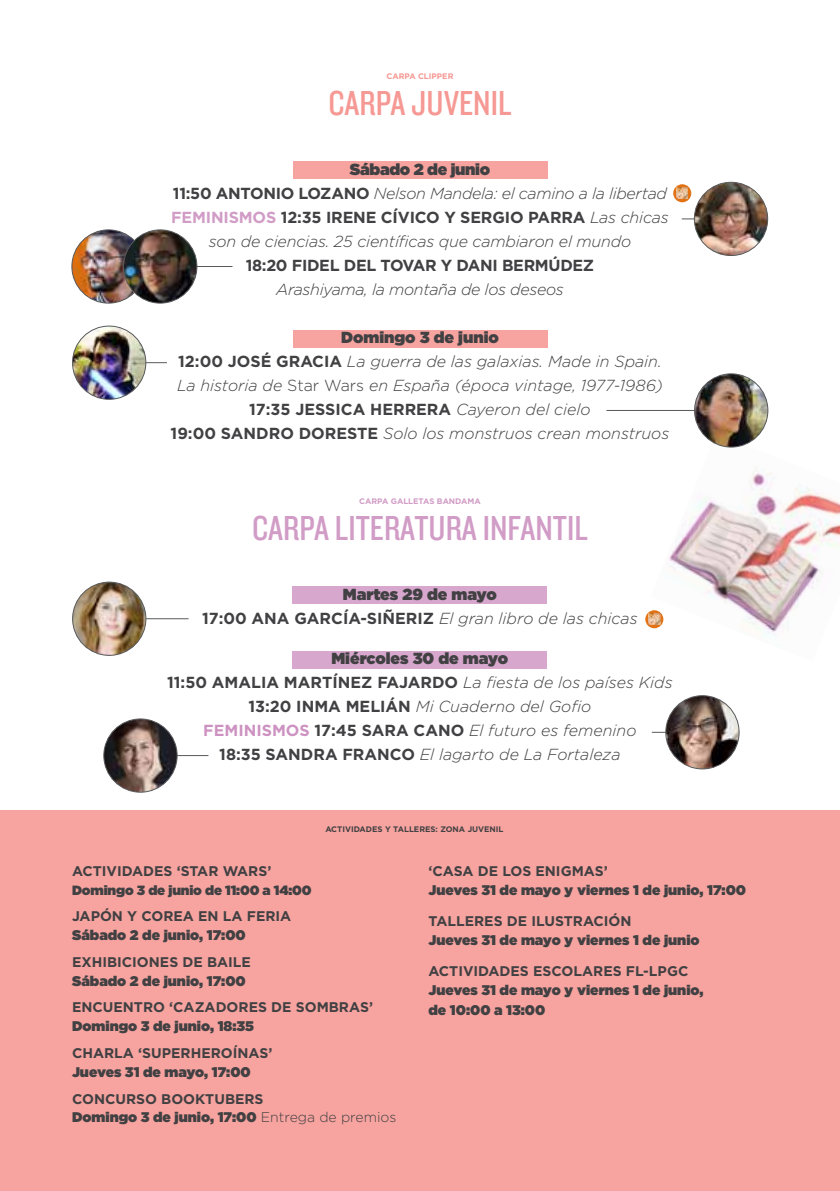
<style>
.page{position:relative;width:840px;height:1191px;background:#fff}
.page>*{position:absolute;margin:0;border:0;box-sizing:border-box;transform-origin:0 0}
.t1{font:36px "Knockout HTF29 Junior Liteweight";color:#d19cc6}
.t2{font:36px "Knockout HTF29 Junior Liteweight";color:#f69893}
.t3{font:italic 300 16px/24px "Gotham HTF";color:#414042;text-align:center}
.t4{font:700 16px/24px "Gotham HTF";color:#414042;text-align:center}
.t5{font:700 16px "Gotham HTF";letter-spacing:-.02em;color:#414042}
.t6{font:italic 300 16px "Gotham HTF";letter-spacing:-.02em;color:#414042}
.t7{font:900 14px/18.6px "Gotham HTF";color:#414042}
.t8{font:700 14px "Gotham HTF";color:#414042}
.t9{font:900 13.4px "Gotham HTF";letter-spacing:-.01em;color:#414042}
.t10{font:700 8px "Gotham HTF";color:#414042}
.t11{font:700 8px "Gotham HTF";color:#d19cc6}
.t12{font:700 8px "Gotham HTF";color:#f69893}
.s1{font-weight:900;font-style:normal}
.s2{font-weight:700;font-style:normal}
.s3{font-weight:700;font-style:normal;color:#d19cc6}
.s4{font-style:normal}
.s5{font-weight:900}
.s6{font-weight:300;font-style:italic}
.s7{font-weight:700;font-style:normal;color:#cd92c1}
.s8{font-weight:700}
.s9{font-weight:300}
</style>
<div class="page">
<img style="left:650px;top:433px;width:189px;height:200px">
<div style="left:292px;top:162px;width:255px;height:17px;background:#f7a4a0"></div>
<div style="left:292px;top:330px;width:255px;height:17px;background:#f7a4a0"></div>
<div style="left:292px;top:587px;width:255px;height:17px;background:#d7a7cd"></div>
<div style="left:292px;top:651px;width:255px;height:17px;background:#d7a7cd"></div>
<div style="left:0;top:810px;width:839px;height:381px;background:#f7a4a0"></div>
<img style="left:72px;top:230px;width:73px;height:73px;border-radius:37px">
<svg style="left:146px;top:362px;width:21px;height:1px"></svg>
<img style="left:72px;top:326px;width:74px;height:73px;border-radius:37px">
<div style="left:72px;top:326px;width:74px;height:73px;border:1px solid #58595b;border-radius:50%"></div>
<svg style="left:681px;top:218px;width:12px;height:1px"></svg>
<img style="left:694px;top:182px;width:73px;height:73px;border-radius:37px">
<div style="left:693px;top:182px;width:74px;height:74px;border:1px solid #58595b;border-radius:50%"></div>
<hr style="left:606px;top:410px;width:100px;height:1px;background:#58595b">
<img style="left:694px;top:374px;width:73px;height:73px;border-radius:37px">
<div style="left:694px;top:373px;width:73px;height:74px;border:1px solid #58595b;border-radius:50%"></div>
<hr style="left:178px;top:266px;width:54px;height:1px;background:#58595b">
<img style="left:123px;top:230px;width:74px;height:73px;border-radius:37px">
<div style="left:123px;top:230px;width:74px;height:73px;border:1px solid #58595b;border-radius:50%"></div>
<hr style="left:839px;top:810px;width:1px;height:381px;background:#cd92c1">
<hr style="left:651px;top:732px;width:52px;height:1px;background:#58595b">
<img style="left:665px;top:695px;width:73px;height:74px;border-radius:37px">
<div style="left:665px;top:695px;width:74px;height:74px;border:1px solid #58595b;border-radius:50%"></div>
<hr style="left:139px;top:618px;width:49px;height:1px;background:#58595b">
<img style="left:73px;top:582px;width:73px;height:73px;border-radius:37px">
<div style="left:72px;top:582px;width:74px;height:73px;border:1px solid #58595b;border-radius:50%"></div>
<hr style="left:139px;top:755px;width:69px;height:1px;background:#58595b">
<img style="left:104px;top:719px;width:73px;height:73px;border-radius:37px">
<div style="left:103px;top:718px;width:74px;height:74px;border:1px solid #58595b;border-radius:50%"></div>
<svg style="left:672px;top:184px;width:19px;height:18px"></svg>
<svg style="left:676px;top:188px;width:11px;height:11px"></svg>
<svg style="left:645px;top:610px;width:18px;height:18px"></svg>
<svg style="left:648px;top:613px;width:11px;height:12px"></svg>
<p class="t12" style="left:386px;top:71px;width:68px">CARPA CLIPPER</p>
<h1 class="t2" style="left:328px;top:84px;width:184px">CARPA JUVENIL</h1>
<p class="t3" style="left:171px;top:157px;width:499px"><span class="s1">Sábado 2 de junio<br></span><span class="s2">11:50 ANTONIO LOZANO</span> Nelson Mandela: el camino a la libertad <span class="s3">FEMINISMOS</span> <span class="s2">12:35 IRENE CÍVICO Y SERGIO PARRA</span> Las chicas son de ciencias. 25 científicas que cambiaron el mundo</p>
<p class="t5" style="left:245px;top:256px;width:350px">18:20 FIDEL DEL TOVAR Y DANI BERMÚDEZ</p>
<p class="t6" style="left:276px;top:281px;width:289px">Arashiyama, la montaña de los deseos</p>
<p class="t3" style="left:170px;top:325px;width:500px"><span class="s1">Domingo 3 de junio<br></span><span class="s2">12:00 JOSÉ GRACIA</span> La guerra de las galaxias. Made in Spain.<br>La historia de <span class="s4">Star Wars</span> en España (época vintage, 1977-1986)<br><span class="s2">17:35 JESSICA HERRERA</span> Cayeron del cielo<br><span class="s2">19:00 SANDRO DORESTE</span> Solo los monstruos crean monstruos</p>
<p class="t11" style="left:359px;top:496px;width:123px">CARPA GALLETAS BANDAMA</p>
<h1 class="t1" style="left:252px;top:510px;width:337px">CARPA LITERATURA INFANTIL</h1>
<p class="t4" style="left:202px;top:582px;width:437px"><span class="s5">Martes 29 de mayo<br></span>17:00 ANA GARCÍA-SIÑERIZ <span class="s6">El gran libro de las chicas</span></p>
<p class="t3" style="left:167px;top:646px;width:506px"><span class="s1">Miércoles 30 de mayo<br></span><span class="s2">11:50 AMALIA MARTÍNEZ FAJARDO</span> La fiesta de los países Kids <span class="s2">13:20 INMA MELIÁN</span> Mi Cuaderno del Gofio<br><span class="s7">FEMINISMOS</span> <span class="s2">17:45 SARA CANO</span> El futuro es femenino<br><span class="s2">18:35 SANDRA FRANCO</span> El lagarto de La Fortaleza</p>
<p class="t10" style="left:325px;top:825px;width:180px">ACTIVIDADES Y TALLERES: ZONA JUVENIL</p>
<p class="t8" style="left:72px;top:863px;width:201px">ACTIVIDADES ‘STAR WARS’</p>
<p class="t9" style="left:72px;top:882px;width:241px">Domingo 3 de junio de 11:00 a 14:00</p>
<p class="t8" style="left:72px;top:908px;width:221px">JAPÓN Y COREA EN LA FERIA</p>
<p class="t7" style="left:72px;top:925px;width:175px">Sábado 2 de junio, 17:00</p>
<p class="t8" style="left:72px;top:953px;width:180px">EXHIBICIONES DE BAILE</p>
<p class="t7" style="left:72px;top:971px;width:175px">Sábado 2 de junio, 17:00</p>
<p class="t8" style="left:72px;top:999px;width:302px">ENCUENTRO ‘CAZADORES DE SOMBRAS’</p>
<p class="t7" style="left:72px;top:1016px;width:183px">Domingo 3 de junio, 18:35</p>
<p class="t8" style="left:72px;top:1045px;width:202px">CHARLA ‘SUPERHEROÍNAS’</p>
<p class="t7" style="left:72px;top:1062px;width:180px">Jueves 31 de mayo, 17:00</p>
<p class="t7" style="left:72px;top:1089px;width:326px"><span class="s8">CONCURSO BOOKTUBERS<br></span>Domingo 3 de junio, 17:00 <span class="s9">Entrega de premios</span></p>
<p class="t8" style="left:428px;top:863px;width:181px">‘CASA DE LOS ENIGMAS’</p>
<p class="t7" style="left:428px;top:880px;width:319px">Jueves 31 de mayo y viernes 1 de junio, 17:00</p>
<p class="t8" style="left:428px;top:913px;width:204px">TALLERES DE ILUSTRACIÓN</p>
<p class="t7" style="left:428px;top:930px;width:272px">Jueves 31 de mayo y viernes 1 de junio</p>
<p class="t8" style="left:428px;top:962px;width:261px">ACTIVIDADES ESCOLARES FL-LPGC</p>
<p class="t7" style="left:428px;top:979px;width:276px;line-height:20px">Jueves 31 de mayo y viernes 1 de junio, de 10:00 a 13:00</p>
</div>
